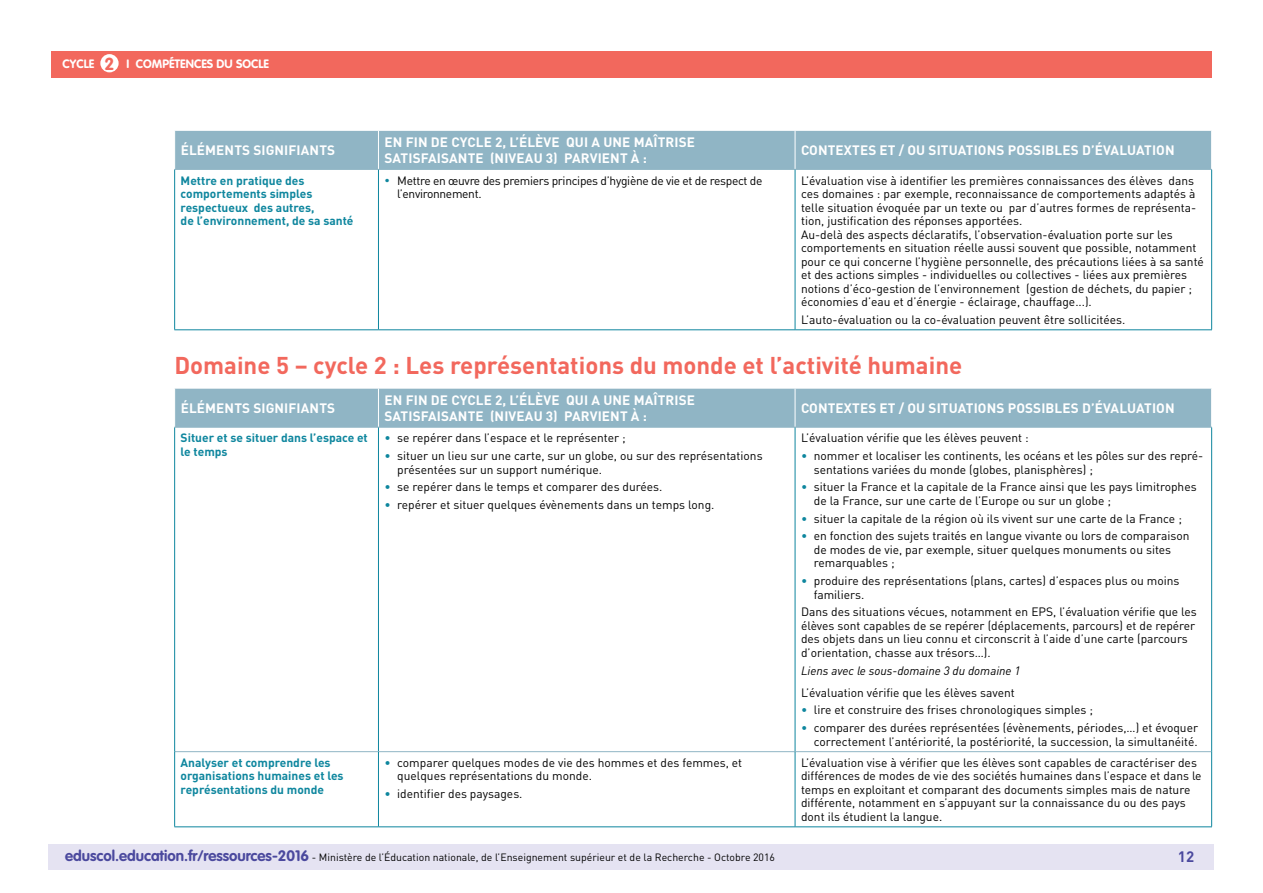
<style>
.page{position:relative;width:1263px;height:893px;background:#fff}
.page>*{position:absolute;margin:0;border:0;box-sizing:border-box;transform-origin:0 0}
._03_Titre_de_niveau{font:700 24px "DIN Pro";color:#f2685d}
.t1{font:700 17.25px "VAG Rounded Std";color:#f2685d}
.t2{font:700 15px "DIN Pro";color:#4b499e}
.Titre_têtière_tablea{font:700 13.5px/16.2px "DIN Pro";letter-spacing:.01em;color:#fff}
.Texte_courant_tablea{font:12px/13.5px "DIN Pro";color:#000}
.Texte_gras_bleu{font:700 12px/13.5px "DIN Pro";color:#0e869e}
.Texte_courant_tablea-2{font:12px/13.5px "DIN Pro";letter-spacing:-.025em;color:#000}
.Texte_courant_tablea-3{font:italic 12px "DIN Pro";color:#000}
.t3{font:700 12px "VAG Rounded Std";color:#fff}
.t4{font:10.5px "DIN Pro";color:#000}
.s1{color:#0e869e}
.s2{font-family:"VAG Rounded Std";font-weight:700;font-size:15px;color:#4b499e}
</style>
<div class="page">
<div style="left:49px;top:844px;width:1165px;height:26px;background:#e5e3f2"></div>
<div style="left:51px;top:51px;width:1161px;height:27px;background:#f2685d"></div>
<div style="left:100px;top:54px;width:19px;height:18px;background:#fff;border-radius:50%"></div>
<div style="left:175px;top:131px;width:1036px;height:38px;background:#90b5c5"></div>
<hr style="left:378px;top:131px;width:1px;height:38px;background:#fff">
<hr style="left:795px;top:131px;width:1px;height:38px;background:#fff">
<hr style="left:174px;top:169px;width:204px;height:1px;background:#90b5c5">
<hr style="left:378px;top:169px;width:417px;height:1px;background:#90b5c5">
<hr style="left:795px;top:169px;width:417px;height:1px;background:#90b5c5">
<hr style="left:174px;top:170px;width:1px;height:159px;background:#0e869e">
<hr style="left:378px;top:170px;width:1px;height:159px;background:#0e869e">
<hr style="left:795px;top:170px;width:1px;height:159px;background:#0e869e">
<hr style="left:1211px;top:170px;width:1px;height:159px;background:#0e869e">
<hr style="left:174px;top:329px;width:204px;height:1px;background:#0e869e">
<hr style="left:378px;top:329px;width:417px;height:1px;background:#0e869e">
<hr style="left:795px;top:329px;width:417px;height:1px;background:#0e869e">
<div style="left:175px;top:389px;width:1036px;height:38px;background:#90b5c5"></div>
<hr style="left:378px;top:389px;width:1px;height:38px;background:#fff">
<hr style="left:795px;top:389px;width:1px;height:38px;background:#fff">
<hr style="left:174px;top:427px;width:204px;height:1px;background:#90b5c5">
<hr style="left:378px;top:427px;width:417px;height:1px;background:#90b5c5">
<hr style="left:795px;top:427px;width:417px;height:1px;background:#90b5c5">
<hr style="left:175px;top:751px;width:203px;height:1px;background:#90b5c5">
<hr style="left:378px;top:751px;width:417px;height:1px;background:#90b5c5">
<hr style="left:795px;top:751px;width:416px;height:1px;background:#90b5c5">
<hr style="left:174px;top:427px;width:1px;height:325px;background:#0e869e">
<hr style="left:378px;top:427px;width:1px;height:324px;background:#0e869e">
<hr style="left:795px;top:427px;width:1px;height:324px;background:#0e869e">
<hr style="left:1211px;top:427px;width:1px;height:325px;background:#0e869e">
<hr style="left:174px;top:752px;width:1px;height:74px;background:#0e869e">
<hr style="left:378px;top:752px;width:1px;height:74px;background:#0e869e">
<hr style="left:795px;top:752px;width:1px;height:74px;background:#0e869e">
<hr style="left:1211px;top:752px;width:1px;height:74px;background:#0e869e">
<hr style="left:174px;top:826px;width:204px;height:1px;background:#0e869e">
<hr style="left:378px;top:826px;width:417px;height:1px;background:#0e869e">
<hr style="left:795px;top:826px;width:417px;height:1px;background:#0e869e">
<p class="t3" style="left:63px;top:57px;width:33px">CYCLE</p>
<p class="t3" style="left:127px;top:57px;width:144px">I COMPÉTENCES DU SOCLE</p>
<h2 class="t1" style="left:105px;top:53px;width:11px">2</h2>
<p class="Titre_têtière_tablea" style="left:181px;top:142px;width:156px">ÉLÉMENTS SIGNIFIANTS</p>
<p class="Titre_têtière_tablea" style="left:384px;top:134px;width:312px">EN FIN DE CYCLE 2, L’ÉLÈVE QUI A UNE MAÎTRISE<br>SATISFAISANTE (NIVEAU 3) PARVIENT À :</p>
<p class="Titre_têtière_tablea" style="left:801px;top:142px;width:375px">CONTEXTES ET / OU SITUATIONS POSSIBLES D’ÉVALUATION</p>
<p class="Texte_gras_bleu" style="left:181px;top:173px;width:174px">Mettre en pratique des comportements simples respectueux des autres,<br>de l’environnement, de sa santé</p>
<p class="Texte_courant_tablea-2" style="left:397px;top:173px;width:367px;text-indent:-13px"><span class="s1">•</span> Mettre en œuvre des premiers principes d’hygiène de vie et de respect de l’environnement.</p>
<p class="Texte_courant_tablea" style="left:801px;top:173px;width:404px">L’évaluation vise à identifier les premières connaissances des élèves dans ces domaines : par exemple, reconnaissance de comportements adaptés à telle situation évoquée par un texte ou par d’autres formes de représenta&shy;tion, justification des réponses apportées.<br>Au-delà des aspects déclaratifs, l’observation-évaluation porte sur les comportements en situation réelle aussi souvent que possible, notamment pour ce qui concerne l’hygiène personnelle, des précautions liées à sa santé et des actions simples - individuelles ou collectives - liées aux premières notions d’éco-gestion de l’environnement (gestion de déchets, du papier ; économies d’eau et d’énergie - éclairage, chauffage...).</p>
<p class="Texte_courant_tablea" style="left:801px;top:312px;width:326px">L’auto-évaluation ou la co-évaluation peuvent être sollicitées.</p>
<p class="_03_Titre_de_niveau" style="left:174px;top:350px;width:789px">Domaine 5 – cycle 2 : Les représentations du monde et l’activité humaine</p>
<p class="Titre_têtière_tablea" style="left:181px;top:400px;width:156px">ÉLÉMENTS SIGNIFIANTS</p>
<p class="Titre_têtière_tablea" style="left:384px;top:392px;width:312px">EN FIN DE CYCLE 2, L’ÉLÈVE QUI A UNE MAÎTRISE<br>SATISFAISANTE (NIVEAU 3) PARVIENT À :</p>
<p class="Titre_têtière_tablea" style="left:801px;top:400px;width:375px">CONTEXTES ET / OU SITUATIONS POSSIBLES D’ÉVALUATION</p>
<p class="Texte_gras_bleu" style="left:181px;top:431px;width:189px">Situer et se situer dans l’espace et le temps</p>
<p class="Texte_courant_tablea" style="left:384px;top:431px;width:243px"><span class="s1">•</span> se repérer dans l’espace et le représenter ;</p>
<p class="Texte_courant_tablea" style="left:801px;top:431px;width:229px">L’évaluation vérifie que les élèves peuvent :</p>
<p class="Texte_courant_tablea" style="left:814px;top:449px;width:391px;text-indent:-13px"><span class="s1">•</span> nommer et localiser les continents, les océans et les pôles sur des repré&shy;sentations variées du monde (globes, planisphères) ;</p>
<p class="Texte_courant_tablea" style="left:814px;top:480px;width:384px;text-indent:-13px"><span class="s1">•</span> situer la France et la capitale de la France ainsi que les pays limitrophes de la France, sur une carte de l’Europe ou sur un globe ;</p>
<p class="Texte_courant_tablea" style="left:801px;top:511px;width:382px"><span class="s1">•</span> situer la capitale de la région où ils vivent sur une carte de la France ;</p>
<p class="Texte_courant_tablea" style="left:814px;top:529px;width:377px;text-indent:-13px"><span class="s1">•</span> en fonction des sujets traités en langue vivante ou lors de comparaison de modes de vie, par exemple, situer quelques monuments ou sites remarquables ;</p>
<p class="Texte_courant_tablea" style="left:814px;top:574px;width:367px;text-indent:-13px"><span class="s1">•</span> produire des représentations (plans, cartes) d’espaces plus ou moins familiers.</p>
<p class="Texte_courant_tablea" style="left:801px;top:605px;width:397px">Dans des situations vécues, notamment en EPS, l’évaluation vérifie que les élèves sont capables de se repérer (déplacements, parcours) et de repérer des objets dans un lieu connu et circonscrit à l’aide d’une carte (parcours d’orientation, chasse aux trésors…).</p>
<p class="Texte_courant_tablea-3" style="left:801px;top:663px;width:221px">Liens avec le sous-domaine 3 du domaine 1</p>
<p class="Texte_courant_tablea" style="left:801px;top:685px;width:215px">L’évaluation vérifie que les élèves savent</p>
<p class="Texte_courant_tablea" style="left:801px;top:703px;width:293px"><span class="s1">•</span> lire et construire des frises chronologiques simples ;</p>
<p class="Texte_courant_tablea" style="left:801px;top:721px;width:398px;text-align:right"><span class="s1">•</span> comparer des durées représentées (évènements, périodes,…) et évoquer correctement l’antériorité, la postériorité, la succession, la simultanéité.</p>
<p class="Texte_courant_tablea" style="left:397px;top:449px;width:367px;text-indent:-13px"><span class="s1">•</span> situer un lieu sur une carte, sur un globe, ou sur des représentations présentées sur un support numérique.</p>
<p class="Texte_courant_tablea" style="left:384px;top:480px;width:279px"><span class="s1">•</span> se repérer dans le temps et comparer des durées.</p>
<p class="Texte_courant_tablea" style="left:384px;top:498px;width:331px"><span class="s1">•</span> repérer et situer quelques évènements dans un temps long.</p>
<p class="Texte_gras_bleu" style="left:181px;top:755px;width:164px">Analyser et comprendre les organisations humaines et les représentations du monde</p>
<p class="Texte_courant_tablea" style="left:397px;top:755px;width:347px;text-indent:-13px"><span class="s1">•</span> comparer quelques modes de vie des hommes et des femmes, et quelques représentations du monde.</p>
<p class="Texte_courant_tablea" style="left:384px;top:787px;width:140px"><span class="s1">•</span> identifier des paysages.</p>
<p class="Texte_courant_tablea" style="left:801px;top:755px;width:402px">L’évaluation vise à vérifier que les élèves sont capables de caractériser des différences de modes de vie des sociétés humaines dans l’espace et dans le temps en exploitant et comparant des documents simples mais de nature différente, notamment en s’appuyant sur la connaissance du ou des pays dont ils étudient la langue.</p>
<p class="t4" style="left:65px;top:850px;width:711px"><span class="s2">eduscol.education.fr/ressources-2016</span> - Ministère de l’Éducation nationale, de l’Enseignement supérieur et de la Recherche - Octobre 2016</p>
<p class="t2" style="left:1178px;top:846px;width:18px">12</p>
</div>
